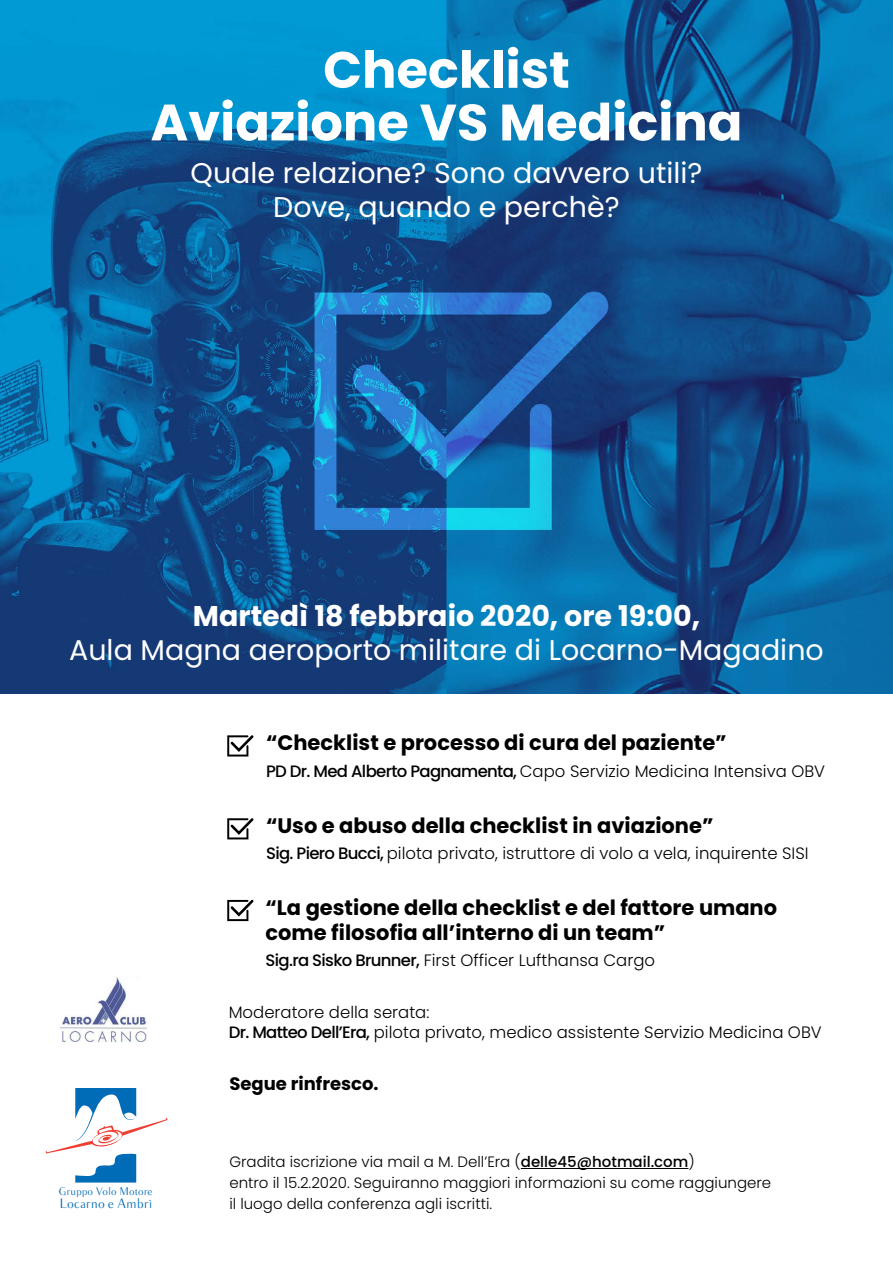
<style>
.page{position:relative;width:893px;height:1263px;background:#fff}
.page>*{position:absolute;margin:0;border:0;box-sizing:border-box;transform-origin:0 0}
.t1{font:700 51.15px/52.7px "Poppins";color:#fff;text-align:center}
.t2{font:28.5px/34.2px "Poppins";color:#fff;text-align:center}
.t3{font:700 28.5px "Poppins";color:#fff}
.t4{font:700 21px/25.2px "Poppins";color:#000}
.t5{font:700 18px "Poppins";color:#000}
.t6{font:300 16.5px/19.8px "Poppins";color:#000}
.t7{font:300 15px/21px "Poppins";color:#000}
.t8{font:13.05px "Balham";color:#006bb6}
.t9{font:10.65px "Balham";color:#006bb6}
.s1{font-weight:500}
</style>
<div class="page">
<img style="left:0;top:0;width:893px;height:694px">
<svg style="left:45px;top:1088px;width:123px;height:94px"></svg>
<img style="left:59px;top:977px;width:89px;height:66px">
<hr style="left:521px;top:1168px;width:167px;height:1px;background:#000">
<svg style="left:227px;top:735px;width:27px;height:21px"></svg>
<svg style="left:227px;top:818px;width:27px;height:21px"></svg>
<svg style="left:227px;top:900px;width:27px;height:21px"></svg>
<h1 class="t1" style="left:151px;top:44px;width:593px">Checklist<br>Aviazione VS Medicina</h1>
<h2 class="t2" style="left:191px;top:156px;width:513px">Quale relazione? Sono davvero utili?<br>Dove, quando e perchè?</h2>
<h2 class="t3" style="left:193px;top:599px;width:509px">Martedì 18 febbraio 2020, ore 19:00,</h2>
<h2 class="t2" style="left:69px;top:633px;width:756px">Aula Magna aeroporto militare di Locarno-Magadino</h2>
<p class="t4" style="left:266px;top:731px;width:462px">“Checklist e processo di cura del paziente”</p>
<p class="t6" style="left:266px;top:761px;width:561px"><span class="s1">PD Dr. Med Alberto Pagnamenta,</span> Capo Servizio Medicina Intensiva OBV</p>
<p class="t4" style="left:266px;top:813px;width:449px">“Uso e abuso della checklist in aviazione”</p>
<p class="t6" style="left:266px;top:843px;width:544px"><span class="s1">Sig. Piero Bucci,</span> pilota privato, istruttore di volo a vela, inquirente SISI</p>
<p class="t4" style="left:266px;top:895px;width:513px">“La gestione della checklist e del fattore umano come filosofia all’interno di un team”</p>
<p class="t6" style="left:266px;top:951px;width:391px"><span class="s1">Sig.ra Sisko Brunner,</span> First Officer Lufthansa Cargo</p>
<p class="t6" style="left:229px;top:1002px;width:594px">Moderatore della serata:<br><span class="s1">Dr. Matteo Dell’Era,</span> pilota privato, medico assistente Servizio Medicina OBV</p>
<p class="t9" style="left:59px;top:1184px;width:95px">Gruppo Volo Motore</p>
<p class="t8" style="left:59px;top:1195px;width:95px">Locarno e Ambrì</p>
<p class="t5" style="left:229px;top:1074px;width:151px">Segue rinfresco.</p>
<p class="t7" style="left:229px;top:1151px;width:543px">Gradita iscrizione via mail a M. Dell’Era (<span class="s1">delle45@hotmail.com</span>)<br>entro il 15.2.2020. Seguiranno maggiori informazioni su come raggiungere il luogo della conferenza agli iscritti.</p>
</div>
